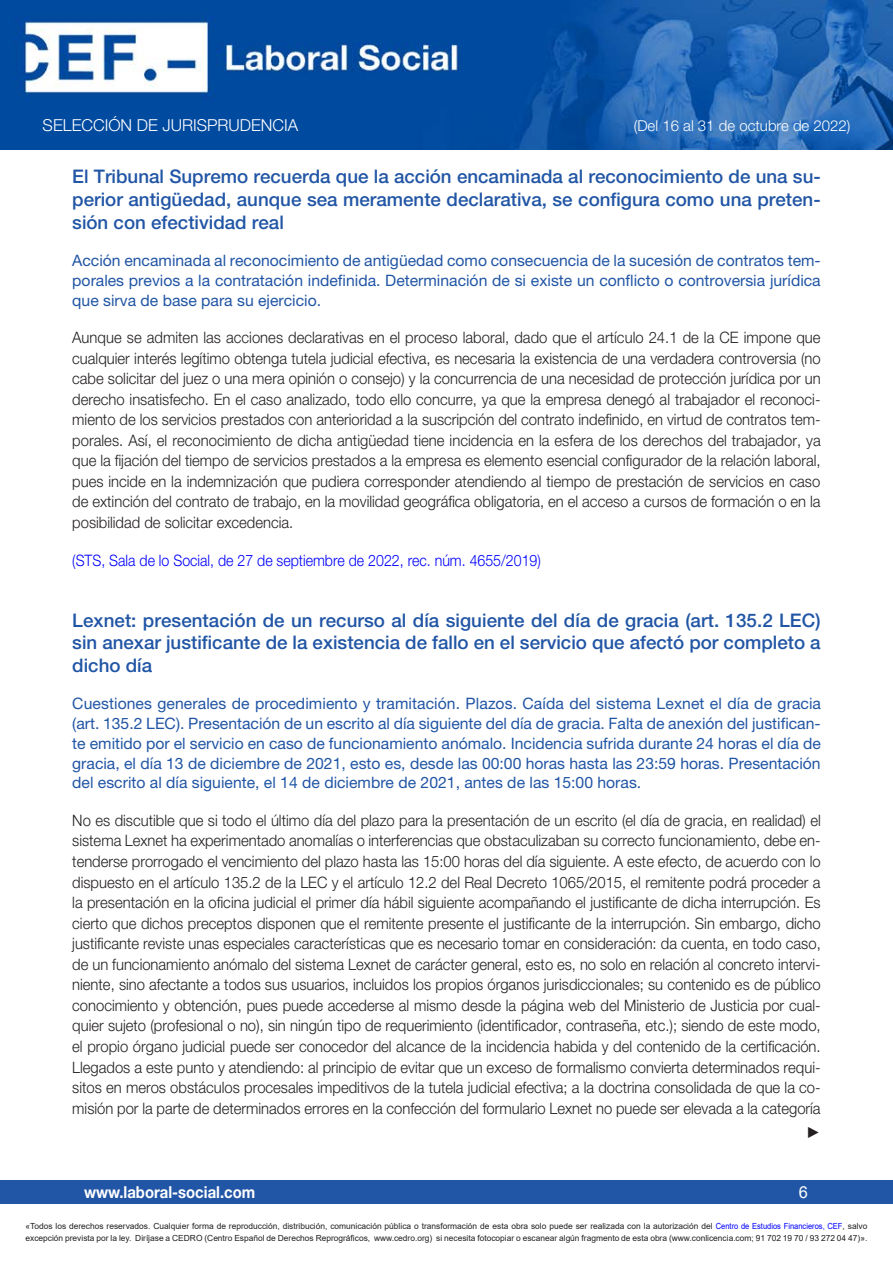
<style>
.page{position:relative;width:893px;height:1263px;background:#fff}
.page>*{position:absolute;margin:0;border:0;box-sizing:border-box;transform-origin:0 0}
.Cabecera_nuevo{font:500 18.75px/22.8px "Helvetica Neue LT Std";color:#2155a5;text-align:justify}
.t1{font:300 16.5px "Helvetica Neue LT Std";color:#fff}
.t2{font:700 16.5px "Helvetica Neue LT Std";color:#fff;scale:.9 1}
.t3{font:16.5px "Arial";color:#fff}
.Contenido_nuevo{font:300 15.75px/20.5px "Helvetica Neue LT Std";color:#231f20;text-align:justify;scale:.94 1}
.Subcabecera{font:15.75px/19.8px "Helvetica Neue LT Std";color:#2155a5;text-align:justify}
.Contenido_nuevo-2{font:300 15.75px "Helvetica Neue LT Std";color:#00f;scale:.9 1}
.Contenido_nuevo-3{font:15.75px "Times New Roman";color:#231f20;scale:.94 1}
.t4{font:300 15px "Helvetica Neue LT Std";color:#fff}
.t5{font:8.4px/12px "Arial";color:#231f20}
.s1{color:#00f}
</style>
<div class="page">
<div style="left:0;top:1180px;width:893px;height:23px;background:#2155a5"></div>
<img style="left:0;top:0;width:893px;height:149px">
<p class="t1" style="left:43px;top:115px;width:257px">SELECCIÓN DE JURISPRUDENCIA</p>
<p class="t4" style="left:634px;top:117px;width:218px">(Del 16 al 31 de octubre de 2022)</p>
<p class="Cabecera_nuevo" style="left:72px;top:165px;width:750px">El Tribunal Supremo recuerda que la acción encaminada al reconocimiento de una su&shy;perior antigüedad, aunque sea meramente declarativa, se configura como una preten&shy;sión con efectividad real</p>
<p class="Subcabecera" style="left:72px;top:250px;width:750px">Acción encaminada al reconocimiento de antigüedad como consecuencia de la sucesión de contratos tem&shy;porales previos a la contratación indefinida. Determinación de si existe un conflicto o controversia jurídica que sirva de base para su ejercicio.</p>
<p class="Contenido_nuevo" style="left:72px;top:327px;width:798px">Aunque se admiten las acciones declarativas en el proceso laboral, dado que el artículo 24.1 de la CE impone que cualquier interés legítimo obtenga tutela judicial efectiva, es necesaria la existencia de una verdadera controversia (no cabe solicitar del juez o una mera opinión o consejo) y la concurrencia de una necesidad de protección jurídica por un derecho insatisfecho. En el caso analizado, todo ello concurre, ya que la empresa denegó al trabajador el reconoci&shy;miento de los servicios prestados con anterioridad a la suscripción del contrato indefinido, en virtud de contratos tem&shy;porales. Así, el reconocimiento de dicha antigüedad tiene incidencia en la esfera de los derechos del trabajador, ya que la fijación del tiempo de servicios prestados a la empresa es elemento esencial configurador de la relación laboral, pues incide en la indemnización que pudiera corresponder atendiendo al tiempo de prestación de servicios en caso de extinción del contrato de trabajo, en la movilidad geográfica obligatoria, en el acceso a cursos de formación o en la posibilidad de solicitar excedencia.</p>
<p class="Contenido_nuevo-2" style="left:72px;top:550px;width:522px">(STS, Sala de lo Social, de 27 de septiembre de 2022, rec. núm. 4655/2019)</p>
<p class="Cabecera_nuevo" style="left:72px;top:608px;width:750px">Lexnet: presentación de un recurso al día siguiente del día de gracia (art. 135.2 LEC) sin anexar justificante de la existencia de fallo en el servicio que afectó por completo a dicho día</p>
<p class="Subcabecera" style="left:72px;top:693px;width:750px">Cuestiones generales de procedimiento y tramitación. Plazos. Caída del sistema Lexnet el día de gracia (art. 135.2 LEC). Presentación de un escrito al día siguiente del día de gracia. Falta de anexión del justifican&shy;te emitido por el servicio en caso de funcionamiento anómalo. Incidencia sufrida durante 24 horas el día de gracia, el día 13 de diciembre de 2021, esto es, desde las 00:00 horas hasta las 23:59 horas. Presentación del escrito al día siguiente, el 14 de diciembre de 2021, antes de las 15:00 horas.</p>
<p class="Contenido_nuevo" style="left:72px;top:810px;width:798px">No es discutible que si todo el último día del plazo para la presentación de un escrito (el día de gracia, en realidad) el sistema Lexnet ha experimentado anomalías o interferencias que obstaculizaban su correcto funcionamiento, debe en&shy;tenderse prorrogado el vencimiento del plazo hasta las 15:00 horas del día siguiente. A este efecto, de acuerdo con lo dispuesto en el artículo 135.2 de la LEC y el artículo 12.2 del Real Decreto 1065/2015, el remitente podrá proceder a la presentación en la oficina judicial el primer día hábil siguiente acompañando el justificante de dicha interrupción. Es cierto que dichos preceptos disponen que el remitente presente el justificante de la interrupción. Sin embargo, dicho justificante reviste unas especiales características que es necesario tomar en consideración: da cuenta, en todo caso, de un funcionamiento anómalo del sistema Lexnet de carácter general, esto es, no solo en relación al concreto intervi&shy;niente, sino afectante a todos sus usuarios, incluidos los propios órganos jurisdiccionales; su contenido es de público conocimiento y obtención, pues puede accederse al mismo desde la página web del Ministerio de Justicia por cual&shy;quier sujeto (profesional o no), sin ningún tipo de requerimiento (identificador, contraseña, etc.); siendo de este modo, el propio órgano judicial puede ser conocedor del alcance de la incidencia habida y del contenido de la certificación.<br>Llegados a este punto y atendiendo: al principio de evitar que un exceso de formalismo convierta determinados requi&shy;sitos en meros obstáculos procesales impeditivos de la tutela judicial efectiva; a la doctrina consolidada de que la co&shy;misión por la parte de determinados errores en la confección del formulario Lexnet no puede ser elevada a la categoría</p>
<p class="Contenido_nuevo-3" style="left:806px;top:1122px;width:17px">►</p>
<p class="t2" style="left:84px;top:1182px;width:192px">www.laboral-social.com</p>
<p class="t3" style="left:799px;top:1180px;width:11px">6</p>
<p class="t5" style="left:26px;top:1220px;width:843px">«Todos los derechos reservados. Cualquier forma de reproducción, distribución, comunicación pública o transformación de esta obra solo puede ser realizada con la autorización del <span class="s1">Centro de Estudios Financieros, CEF</span>, salvo excepción prevista por la ley. Diríjase a CEDRO (Centro Español de Derechos Reprográficos, www.cedro.org) si necesita fotocopiar o escanear algún fragmento de esta obra (www.conlicencia.com; 91 702 19 70 / 93 272 04 47)».</p>
</div>
